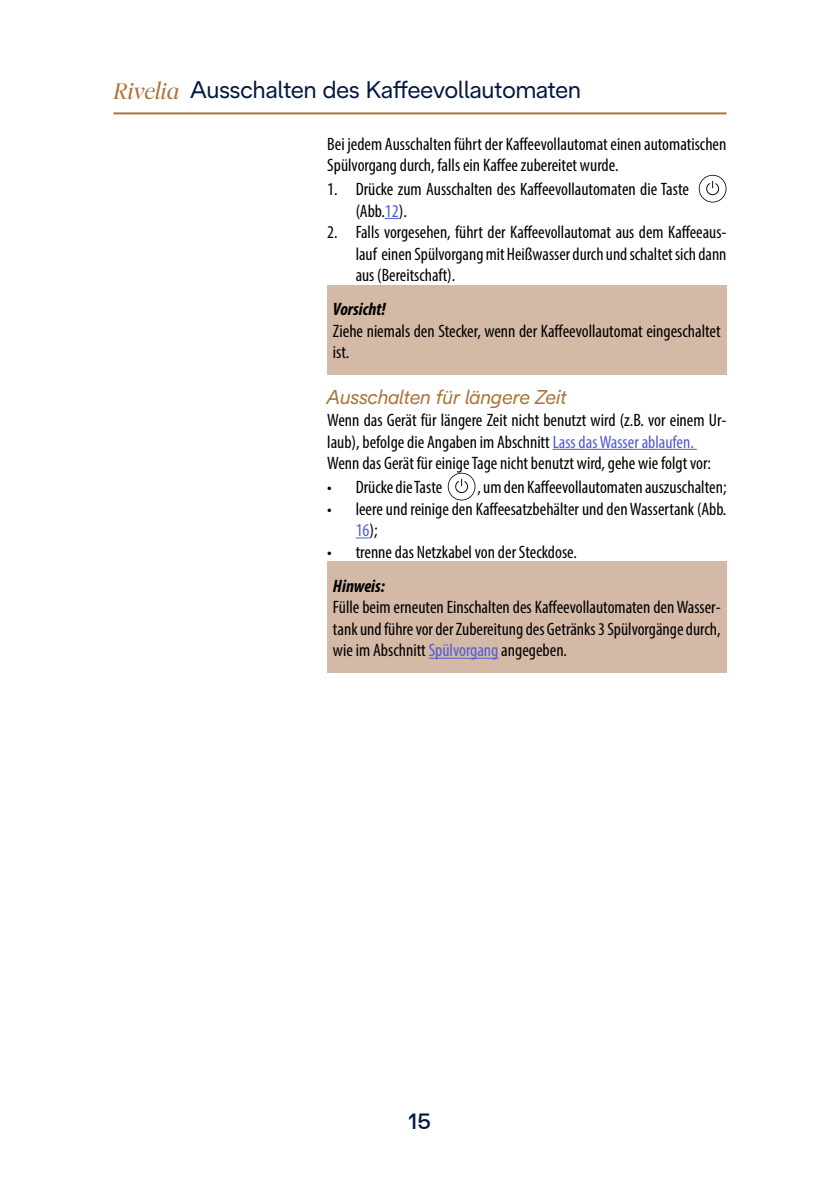
<style>
.page{position:relative;width:840px;height:1191px;background:#fff}
.page>*{position:absolute;margin:0;border:0;box-sizing:border-box;transform-origin:0 0}
.didascalie_-_titolo{font:24px "De Longhi Sans";color:#02183e}
.t1{font:500 22px "De Longhi Sans";color:#02183e}
.sottoparagrafo{font:italic 20px "De Longhi Sans";color:#aa743a}
.testo{font:condensed 18px/21.6px "Myriad Pro";color:#000}
.pericoli{font:italic 700 condensed 18px "Myriad Pro";color:#000}
.s1{font-family:"De Longhi Serif";font-style:italic;color:#aa743a}
.s2{color:#4f5cd6}
</style>
<div class="page">
<hr style="left:113px;top:112px;width:613px;height:2px;background:#aa743a">
<svg style="left:385px;top:218px;width:13px;height:1px"></svg>
<hr style="left:552px;top:449px;width:144px;height:1px;background:#4f5cd6">
<svg style="left:355px;top:537px;width:14px;height:1px"></svg>
<svg style="left:698px;top:175px;width:28px;height:27px"></svg>
<div style="left:327px;top:285px;width:399px;height:89px;background:#d4b9a6"></div>
<svg style="left:447px;top:473px;width:28px;height:27px"></svg>
<div style="left:327px;top:561px;width:399px;height:112px;background:#d4b9a6"></div>
<hr style="left:428px;top:658px;width:70px;height:1px;background:#4f5cd6">
<p class="didascalie_-_titolo" style="left:113px;top:75px;width:468px"><span class="s1">Rivelia</span> Ausschalten des Kaffeevollautomaten</p>
<p class="testo" style="left:327px;top:133px;width:400px">Bei jedem Ausschalten führt der Kaffeevollautomat einen automatischen<br>Spülvorgang durch, falls ein Kaffee zubereitet wurde.</p>
<p class="testo" style="left:355px;top:178px;width:335px;text-indent:-28px">1. Drücke zum Ausschalten des Kaffeevollautomaten die Taste (Abb.<span class="s2">12</span>).</p>
<p class="testo" style="left:355px;top:221px;width:372px;text-align:justify;text-indent:-28px">2. Falls vorgesehen, führt der Kaffeevollautomat aus dem Kaffeeaus&shy;lauf einen Spülvorgang mit Heißwasser durch und schaltet sich dann aus (Bereitschaft).</p>
<p class="pericoli" style="left:333px;top:298px;width:54px">Vorsicht!</p>
<p class="testo" style="left:333px;top:320px;width:389px">Ziehe niemals den Stecker, wenn der Kaffeevollautomat eingeschaltet ist.</p>
<p class="sottoparagrafo" style="left:327px;top:385px;width:241px">Ausschalten für längere Zeit</p>
<p class="testo" style="left:327px;top:409px;width:400px">Wenn das Gerät für längere Zeit nicht benutzt wird (z.B. vor einem Ur&shy;laub), befolge die Angaben im Abschnitt <span class="s2">Lass das Wasser ablaufen.</span></p>
<p class="testo" style="left:327px;top:452px;width:385px">Wenn das Gerät für einige Tage nicht benutzt wird, gehe wie folgt vor:</p>
<p class="testo" style="left:327px;top:476px;width:116px">• Drücke die Taste</p>
<p class="testo" style="left:477px;top:476px;width:250px">, um den Kaffeevollautomaten auszuschalten;</p>
<p class="testo" style="left:355px;top:497px;width:372px;text-indent:-28px">• leere und reinige den Kaffeesatzbehälter und den Wassertank (Abb.<br><span class="s2">16</span>);</p>
<p class="testo" style="left:327px;top:541px;width:251px">• trenne das Netzkabel von der Steckdose.</p>
<p class="pericoli" style="left:333px;top:574px;width:53px">Hinweis:</p>
<p class="testo" style="left:333px;top:596px;width:389px;text-align:justify">Fülle beim erneuten Einschalten des Kaffeevollautomaten den Wasser&shy;tank und führe vor der Zubereitung des Getränks 3 Spülvorgänge durch, wie im Abschnitt <span class="s2">Spülvorgang</span> angegeben.</p>
<p class="t1" style="left:408px;top:1108px;width:24px">15</p>
</div>
